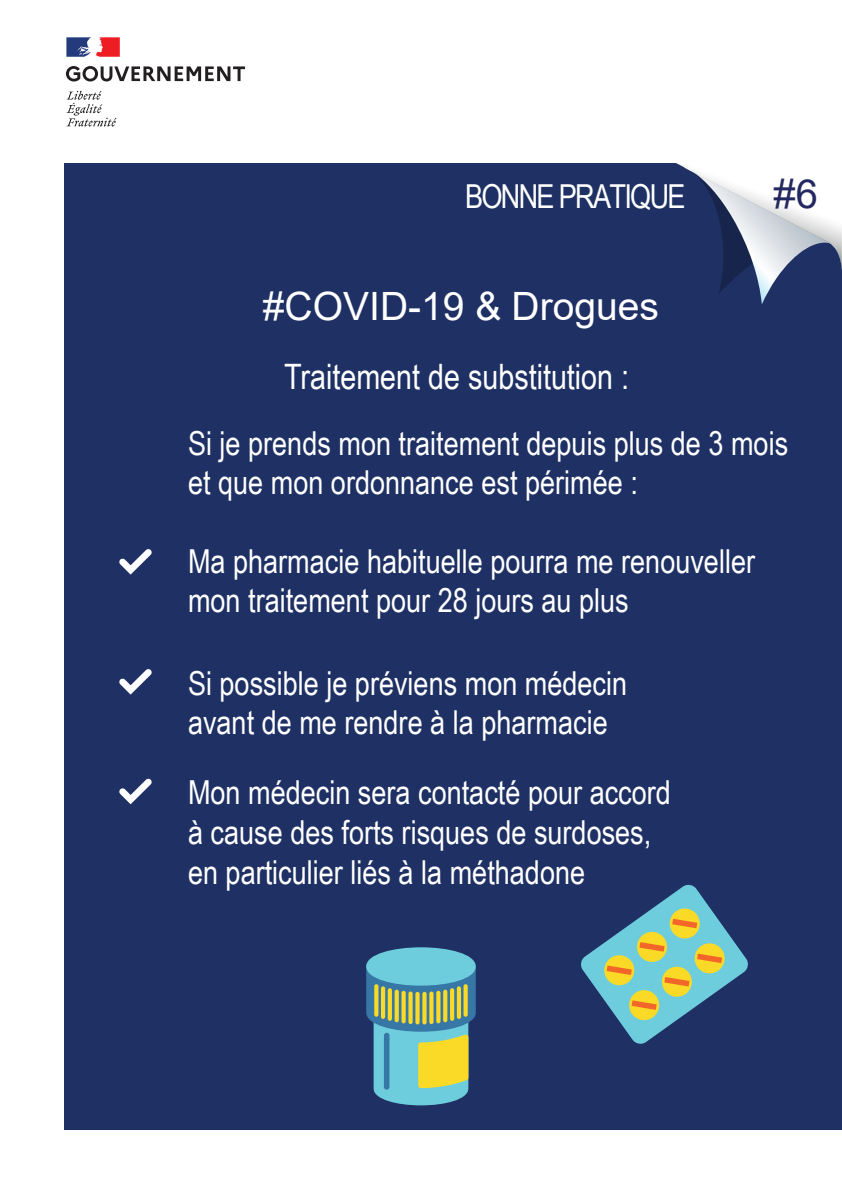
<style>
.page{position:relative;width:842px;height:1191px;background:#1f3164}
.page>*{position:absolute;margin:0;border:0;box-sizing:border-box;transform-origin:0 0}
.t1{font:40px "Arial";color:#242860}
.t2{font:39px "Arial";color:#fff}
.t3{font:35px "Arial Narrow";color:#fff}
.t4{font:33px/39.6px "Arial Narrow";color:#fff}
.t5{font:33px "Arial Narrow";letter-spacing:-.05em;color:#fff}
</style>
<div class="page">
<div style="left:0;top:0;width:842px;height:162px;background:#fff"></div>
<div style="left:1px;top:1130px;width:841px;height:61px;background:#fff"></div>
<svg style="left:66px;top:66px;width:179px;height:15px"></svg>
<svg style="left:66px;top:91px;width:51px;height:35px"></svg>
<svg style="left:66px;top:37px;width:54px;height:20px"></svg>
<div style="left:0;top:0;width:63px;height:1191px;background:#fff"></div>
<svg style="left:119px;top:549px;width:33px;height:25px"></svg>
<svg style="left:119px;top:669px;width:33px;height:25px"></svg>
<svg style="left:119px;top:778px;width:33px;height:26px"></svg>
<div style="left:366px;top:947px;width:110px;height:38px;background:#6ecddd;border-radius:50%"></div>
<svg style="left:366px;top:963px;width:110px;height:142px"></svg>
<div style="left:384px;top:1032px;width:5px;height:57px;background:#3777a5;border-radius:3px"></div>
<svg style="left:581px;top:884px;width:167px;height:160px"></svg>
<svg style="left:663px;top:162px;width:179px;height:142px"></svg>
<p class="t5" style="left:465px;top:177px;width:222px">BONNE PRATIQUE</p>
<p class="t1" style="left:773px;top:172px;width:46px">#6</p>
<p class="t2" style="left:263px;top:285px;width:397px">#COVID-19 &amp; Drogues</p>
<p class="t3" style="left:284px;top:356px;width:347px">Traitement de substitution :</p>
<p class="t4" style="left:188px;top:423px;width:602px">Si je prends mon traitement depuis plus de 3 mois et que mon ordonnance est périmée :</p>
<p class="t4" style="left:188px;top:541px;width:569px">Ma pharmacie habituelle pourra me renouveller mon traitement pour 28 jours au plus</p>
<p class="t4" style="left:188px;top:663px;width:441px">Si possible je préviens mon médecin avant de me rendre à la pharmacie</p>
<p class="t4" style="left:188px;top:772px;width:484px">Mon médecin sera contacté pour accord à cause des forts risques de surdoses, en particulier liés à la méthadone</p>
</div>
